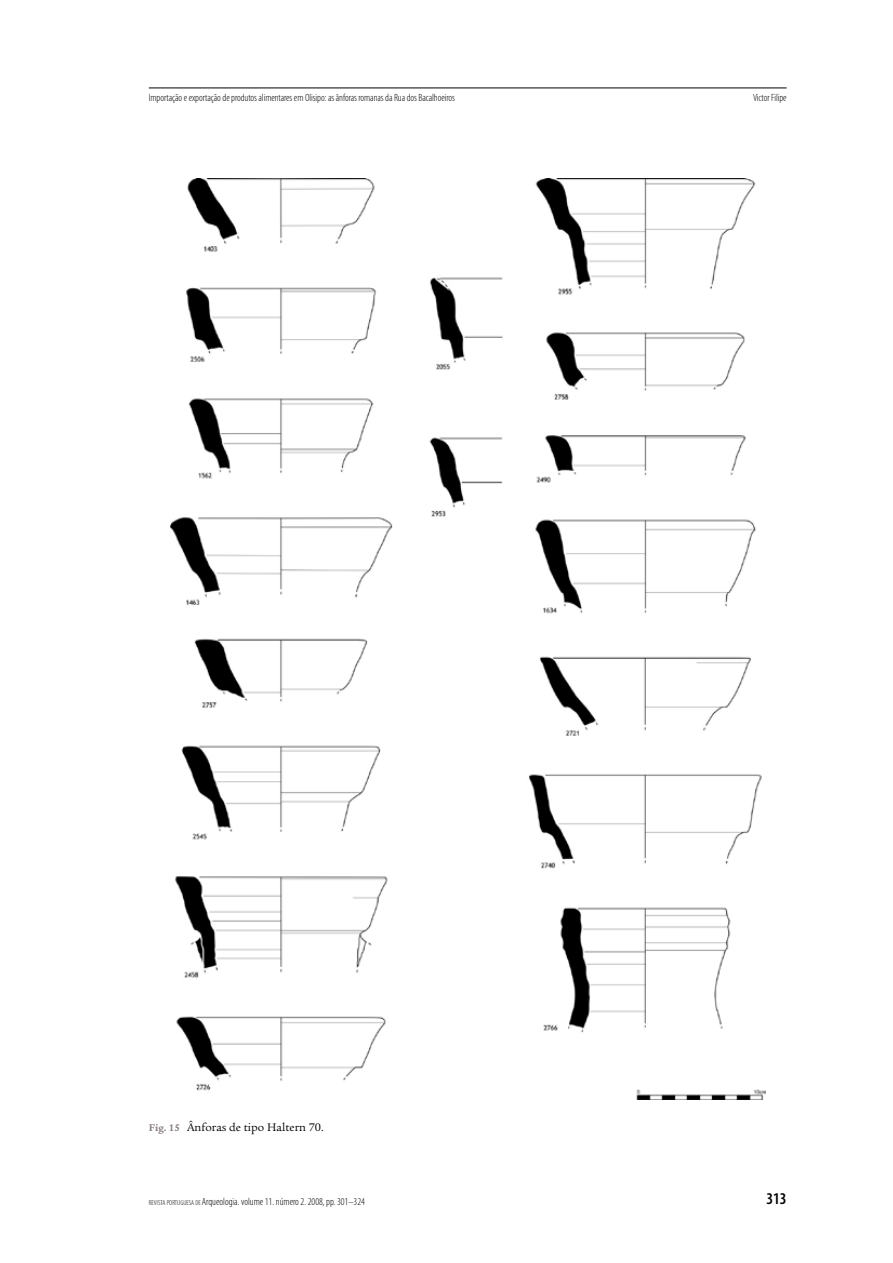
<style>
.page{position:relative;width:893px;height:1263px;background:#fff}
.page>*{position:absolute;margin:0;border:0;box-sizing:border-box;transform-origin:0 0}
.t1{font:600 condensed 16.5px "Myriad Pro";color:#000}
.t2{font:12px "Legacy Serif";color:#000}
.t3{font:300 condensed 10.5px "Myriad Pro";letter-spacing:-.005em;color:#000}
.s1{font-weight:700;font-size:10.5px;color:#857a81}
.s2{font-size:7.2px}
</style>
<div class="page">
<hr style="left:149px;top:88px;width:638px;height:1px;background:#000">
<img style="left:170px;top:179px;width:595px;height:920px">
<p class="t3" style="left:149px;top:92px;width:308px">Importação e exportação de produtos alimentares em Olisipo: as ânforas romanas da Rua dos Bacalhoeiros</p>
<p class="t3" style="left:753px;top:92px;width:35px">Victor Filipe</p>
<p class="t2" style="left:149px;top:1120px;width:177px"><span class="s1">Fig. 15</span> Ânforas de tipo Haltern 70.</p>
<p class="t3" style="left:149px;top:1195px;width:218px"><span class="s2">REVISTA PORTUGUESA DE</span> Arqueologia. volume 11. número 2. 2008, pp. 301–324</p>
<h1 class="t1" style="left:766px;top:1188px;width:22px">313</h1>
</div>
